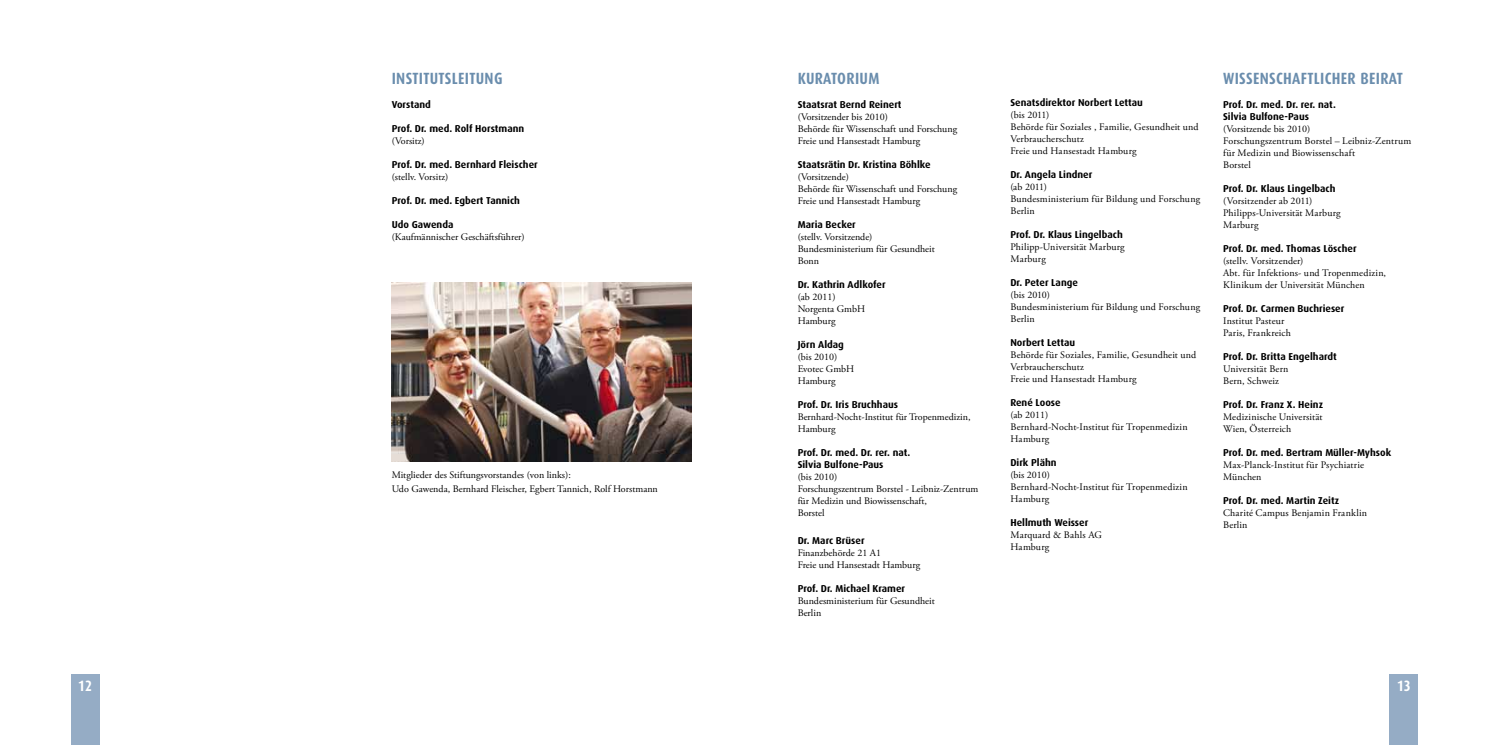
<style>
.page{position:relative;width:1489px;height:745px;background:#fff}
.page>*{position:absolute;margin:0;border:0;box-sizing:border-box;transform-origin:0 0}
.t1{font:700 16.25px "Dax Condensed";letter-spacing:.03em;color:#6a8dad}
.t2{font:700 16.25px "Dax Condensed";letter-spacing:.05em;color:#6a8dad}
.t3{font:700 15px "Dax Condensed";color:#fff}
.t4{font:10px/12px "Adobe Garamond Pro";color:#000}
.t5{font:700 10px/12px "Dax";color:#000}
.t6{font:10px/12px "Adobe Garamond Pro";letter-spacing:.02em;color:#000}
</style>
<div class="page">
<div style="left:71px;top:673px;width:28px;height:71px;background:#95acc5"></div>
<img style="left:392px;top:282px;width:299px;height:179px">
<div style="left:1389px;top:673px;width:28px;height:71px;background:#95acc5"></div>
<h2 class="t3" style="left:78px;top:677px;width:15px">12</h2>
<h1 class="t1" style="left:392px;top:69px;width:112px">INSTITUTSLEITUNG</h1>
<p class="t5" style="left:392px;top:98px;width:41px">Vorstand</p>
<p class="t5" style="left:392px;top:122px;width:134px">Prof. Dr. med. Rolf Horstmann</p>
<p class="t4" style="left:392px;top:135px;width:35px">(Vorsitz)</p>
<p class="t5" style="left:392px;top:158px;width:147px">Prof. Dr. med. Bernhard Fleischer</p>
<p class="t4" style="left:392px;top:171px;width:58px">(stellv. Vorsitz)</p>
<p class="t5" style="left:392px;top:194px;width:130px">Prof. Dr. med. Egbert Tannich</p>
<p class="t5" style="left:392px;top:218px;width:63px">Udo Gawenda</p>
<p class="t4" style="left:392px;top:231px;width:135px">(Kaufmännischer Geschäftsführer)</p>
<p class="t4" style="left:392px;top:468px;width:267px;line-height:13.8px">Mitglieder des Stiftungsvorstandes (von links):<br>Udo Gawenda, Bernhard Fleischer, Egbert Tannich, Rolf Horstmann</p>
<h1 class="t1" style="left:797px;top:69px;width:82px">KURATORI UM</h1>
<p class="t5" style="left:797px;top:98px;width:105px">Staatsrat Bernd Reinert</p>
<p class="t4" style="left:797px;top:111px;width:161px">(Vorsitzender bis 2010)<br>Behörde für Wissenschaft und Forschung<br>Freie und Hansestadt Hamburg</p>
<p class="t5" style="left:797px;top:158px;width:134px">Staatsrätin Dr. Kristina Böhlke</p>
<p class="t4" style="left:797px;top:171px;width:161px">(Vorsitzende)<br>Behörde für Wissenschaft und Forschung<br>Freie und Hansestadt Hamburg</p>
<p class="t5" style="left:797px;top:218px;width:60px">Maria Becker</p>
<p class="t4" style="left:797px;top:231px;width:139px">(stellv. Vorsitzende)<br>Bundesministerium für Gesundheit<br>Bonn</p>
<p class="t5" style="left:797px;top:278px;width:89px">Dr. Kathrin Adlkofer</p>
<p class="t4" style="left:797px;top:291px;width:69px">(ab 2011)<br>Norgenta GmbH<br>Hamburg</p>
<p class="t5" style="left:797px;top:338px;width:48px">Jörn Aldag</p>
<p class="t4" style="left:797px;top:351px;width:58px">(bis 2010)<br>Evotec GmbH<br>Hamburg</p>
<p class="t5" style="left:797px;top:398px;width:102px">Prof. Dr. Iris Bruchhaus</p>
<p class="t4" style="left:797px;top:411px;width:174px">Bernhard-Nocht-Institut für Tropenmedizin,<br>Hamburg</p>
<p class="t5" style="left:797px;top:446px;width:114px">Prof. Dr. med. Dr. rer. nat.<br>Silvia Bulfone-Paus</p>
<p class="t4" style="left:797px;top:471px;width:182px">(bis 2010)<br>Forschungszentrum Borstel - Leibniz-Zentrum für Medizin und Biowissenschaft,<br>Borstel</p>
<p class="t5" style="left:797px;top:534px;width:68px">Dr. Marc Brüser</p>
<p class="t4" style="left:797px;top:547px;width:124px">Finanzbehörde 21 A1<br>Freie und Hansestadt Hamburg</p>
<p class="t5" style="left:797px;top:582px;width:109px">Prof. Dr. Michael Kramer</p>
<p class="t4" style="left:797px;top:595px;width:139px">Bundesministerium für Gesundheit<br>Berlin</p>
<p class="t5" style="left:1010px;top:96px;width:134px">Senatsdirektor Norbert Lettau</p>
<p class="t4" style="left:1010px;top:109px;width:190px">(bis 2011)<br>Behörde für Soziales , Familie, Gesundheit und<br>Verbraucherschutz<br>Freie und Hansestadt Hamburg</p>
<p class="t5" style="left:1010px;top:168px;width:83px">Dr. Angela Lindner</p>
<p class="t4" style="left:1010px;top:181px;width:191px">(ab 2011)<br>Bundesministerium für Bildung und Forschung<br>Berlin</p>
<p class="t5" style="left:1010px;top:228px;width:114px">Prof. Dr. Klaus Lingelbach</p>
<p class="t4" style="left:1010px;top:241px;width:116px">Philipp-Universität Marburg<br>Marburg</p>
<p class="t5" style="left:1010px;top:276px;width:69px">Dr. Peter Lange</p>
<p class="t4" style="left:1010px;top:289px;width:191px">(bis 2010)<br>Bundesministerium für Bildung und Forschung<br>Berlin</p>
<p class="t5" style="left:1010px;top:336px;width:66px">Norbert Lettau</p>
<p class="t4" style="left:1010px;top:349px;width:187px">Behörde für Soziales, Familie, Gesundheit und<br>Verbraucherschutz<br>Freie und Hansestadt Hamburg</p>
<p class="t5" style="left:1010px;top:396px;width:52px">René Loose</p>
<p class="t4" style="left:1010px;top:409px;width:179px">(ab 2011)<br>Bernhard-Nocht-Institut für Tropenmedizin<br>Hamburg</p>
<p class="t5" style="left:1010px;top:456px;width:48px">Dirk Plähn</p>
<p class="t4" style="left:1010px;top:469px;width:179px">(bis 2010)<br>Bernhard-Nocht-Institut für Tropenmedizin<br>Hamburg</p>
<p class="t5" style="left:1010px;top:516px;width:79px">Hellmuth Weisser</p>
<p class="t4" style="left:1010px;top:529px;width:93px">Marquard &amp; Bahls AG<br>Hamburg</p>
<h1 class="t2" style="left:1222px;top:69px;width:181px">WISSENSCHAFTLICHER BEIRAT</h1>
<p class="t5" style="left:1222px;top:98px;width:114px">Prof. Dr. med. Dr. rer. nat.<br>Silvia Bulfone-Paus</p>
<p class="t4" style="left:1222px;top:123px;width:190px">(Vorsitzende bis 2010)<br>Forschungszentrum Borstel – Leibniz-Zentrum für Medizin und Biowissenschaft<br>Borstel</p>
<p class="t5" style="left:1222px;top:182px;width:114px">Prof. Dr. Klaus Lingelbach</p>
<p class="t4" style="left:1222px;top:195px;width:119px">(Vorsitzender ab 2011)<br>Philipps-Universität Marburg<br>Marburg</p>
<p class="t5" style="left:1222px;top:242px;width:135px">Prof. Dr. med. Thomas Löscher</p>
<p class="t4" style="left:1222px;top:255px;width:164px">(stellv. Vorsitzender)<br>Abt. für Infektions- und Tropenmedizin,<br>Klinikum der Universität München</p>
<p class="t5" style="left:1222px;top:302px;width:123px">Prof. Dr. Carmen Buchrieser</p>
<p class="t6" style="left:1222px;top:315px;width:69px">Institut Pasteur<br>Paris, Frankreich</p>
<p class="t5" style="left:1222px;top:350px;width:115px">Prof. Dr. Britta Engelhardt</p>
<p class="t4" style="left:1222px;top:363px;width:67px">Universität Bern<br>Bern, Schweiz</p>
<p class="t5" style="left:1222px;top:398px;width:101px">Prof. Dr. Franz X. Heinz</p>
<p class="t4" style="left:1222px;top:411px;width:101px">Medizinische Universität<br>Wien, Österreich</p>
<p class="t5" style="left:1222px;top:446px;width:170px">Prof. Dr. med. Bertram Müller-Myhsok</p>
<p class="t6" style="left:1222px;top:459px;width:142px">Max-Planck-Institut für Psychiatrie<br>München</p>
<p class="t5" style="left:1222px;top:494px;width:117px">Prof. Dr. med. Martin Zeitz</p>
<p class="t6" style="left:1222px;top:507px;width:146px">Charité Campus Benjamin Franklin<br>Berlin</p>
<h2 class="t3" style="left:1396px;top:677px;width:15px">13</h2>
</div>
